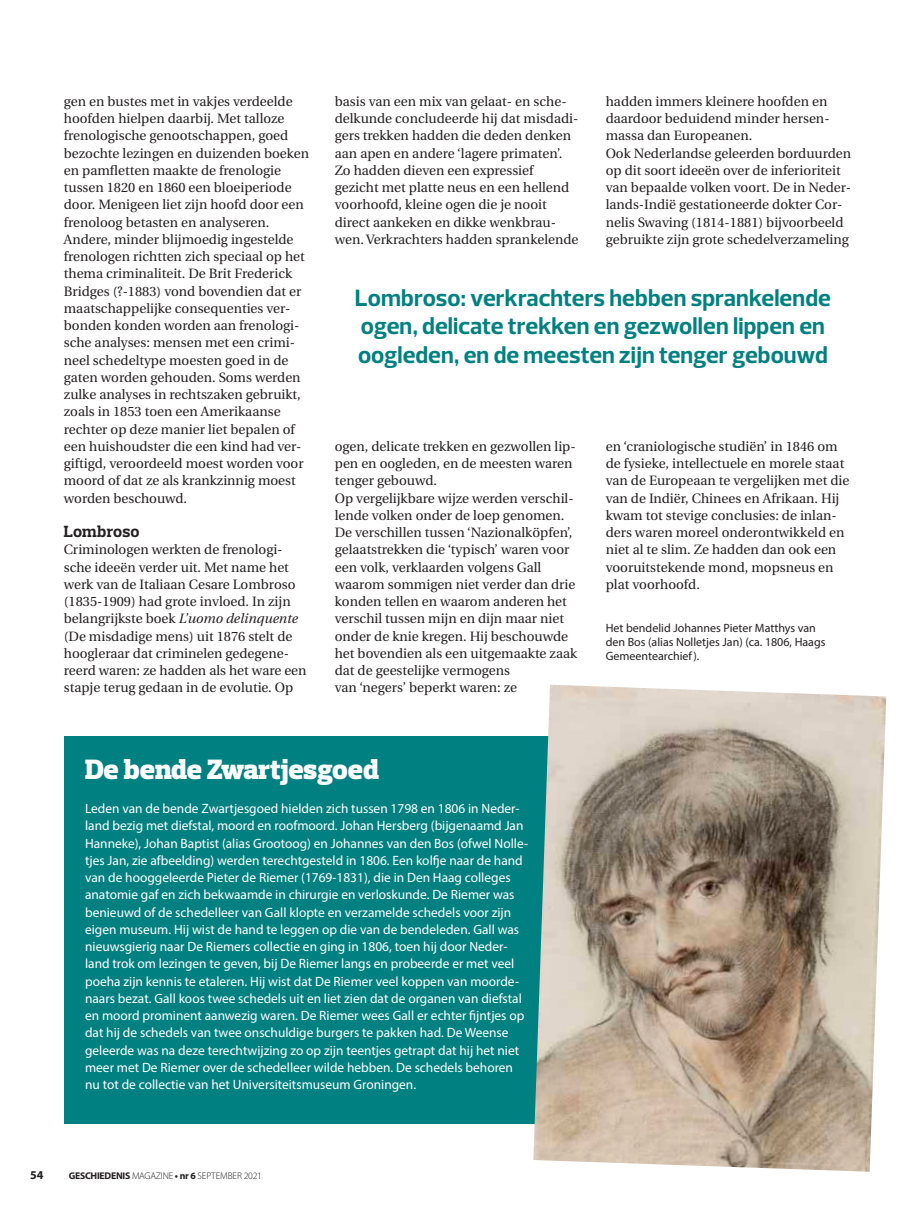
<style>
.page{position:relative;width:915px;height:1212px;background:#fff}
.page>*{position:absolute;margin:0;border:0;box-sizing:border-box;transform-origin:0 0}
.t1{font:900 28.5px "Prelo Slab";color:#fff}
.t2{font:700 24px/28.5px "Prelo";letter-spacing:.005em;color:#008080}
.t3{font:700 16.5px "Prelo Slab";letter-spacing:.005em;color:#231f20}
.t4{font:13.5px/17.2px "Utopia";color:#231f20}
.t5{font:13.5px/17.2px "Myriad Pro";color:#fff}
.t6{font:12px/14.2px "Myriad Pro";color:#231f20}
.t7{font:700 12px "Myriad Pro";color:#231f20}
.t8{font:300 9.75px "Myriad Pro";letter-spacing:-.025em;color:#231f20}
.s1{font-style:italic}
.s2{font-weight:700}
</style>
<div class="page">
<div style="left:64px;top:736px;width:516px;height:388px;background:#008080"></div>
<img style="left:533px;top:685px;width:352px;height:487px">
<p class="t4" style="left:64px;top:93px;width:247px">gen en bustes met in vakjes verdeelde hoofden hielpen daarbij. Met talloze frenologische genootschappen, goed bezochte lezingen en duizenden boeken en pamfletten maakte de frenologie tussen 1820 en 1860 een bloeiperiode door. Menigeen liet zijn hoofd door een frenoloog betasten en analyseren.<br>Andere, minder blijmoedig ingestelde frenologen richtten zich speciaal op het thema criminaliteit. De Brit Frederick Bridges (?-1883) vond bovendien dat er maatschappelijke consequenties ver&shy;bonden konden worden aan frenologi&shy;sche analyses: mensen met een crimi&shy;neel schedeltype moesten goed in de gaten worden gehouden. Soms werden zulke analyses in rechtszaken gebruikt, zoals in 1853 toen een Amerikaanse rechter op deze manier liet bepalen of een huishoudster die een kind had ver&shy;giftigd, veroordeeld moest worden voor moord of dat ze als krankzinnig moest worden beschouwd.</p>
<p class="t3" style="left:64px;top:521px;width:77px">Lombroso</p>
<p class="t4" style="left:64px;top:541px;width:244px">Criminologen werkten de frenologi&shy;sche ideeën verder uit. Met name het werk van de Italiaan Cesare Lombroso (1835-1909) had grote invloed. In zijn belangrijkste boek <span class="s1">L’uomo delinquente </span>(De misdadige mens) uit 1876 stelt de hoogleraar dat criminelen gedegene&shy;reerd waren: ze hadden als het ware een stapje terug gedaan in de evolutie. Op</p>
<p class="t4" style="left:334px;top:93px;width:245px">basis van een mix van gelaat- en sche&shy;delkunde concludeerde hij dat misdadi&shy;gers trekken hadden die deden denken aan apen en andere ‘lagere primaten’.<br>Zo hadden dieven een expressief gezicht met platte neus en een hellend voorhoofd, kleine ogen die je nooit direct aankeken en dikke wenkbrau&shy;wen. Verkrachters hadden sprankelende</p>
<p class="t4" style="left:605px;top:93px;width:247px">hadden immers kleinere hoofden en daardoor beduidend minder hersen&shy;massa dan Europeanen.<br>Ook Nederlandse geleerden borduurden op dit soort ideeën over de inferioriteit van bepaalde volken voort. De in Neder&shy;lands‑Indië gestationeerde dokter Cor&shy;nelis Swaving (1814‑1881) bijvoorbeeld gebruikte zijn grote schedelverzameling</p>
<h2 class="t2" style="left:355px;top:283px;width:477px">Lombroso: verkrachters hebben sprankelende ogen, delicate trekken en gezwollen lippen en oogleden, en de meesten zijn tenger gebouwd</h2>
<p class="t4" style="left:334px;top:438px;width:244px">ogen, delicate trekken en gezwollen lip&shy;pen en oogleden, en de meesten waren tenger gebouwd.<br>Op vergelijkbare wijze werden verschil&shy;lende volken onder de loep genomen.<br>De verschillen tussen ‘Nazionalköpfen’, gelaatstrekken die ‘typisch’ waren voor een volk, verklaarden volgens Gall waarom sommigen niet verder dan drie konden tellen en waarom anderen het verschil tussen mijn en dijn maar niet onder de knie kregen. Hij beschouwde het bovendien als een uitgemaakte zaak dat de geestelijke vermogens<br>van ‘negers’ beperkt waren: ze</p>
<p class="t4" style="left:605px;top:438px;width:245px">en ‘craniologische studiën’ in 1846 om de fysieke, intellectuele en morele staat van de Europeaan te vergelijken met die van de Indiër, Chinees en Afrikaan. Hij kwam tot stevige conclusies: de inlan&shy;ders waren moreel onderontwikkeld en niet al te slim. Ze hadden dan ook een vooruitstekende mond, mopsneus en plat voorhoofd.</p>
<p class="t6" style="left:605px;top:620px;width:221px">Het bendelid Johannes Pieter Matthys van den Bos (alias Nolletjes Jan) (ca. 1806, Haags<br>Gemeentearchief).</p>
<h1 class="t1" style="left:85px;top:751px;width:295px">De bende Zwartjesgoed</h1>
<p class="t5" style="left:85px;top:800px;width:444px">Leden van de bende Zwartjesgoed hielden zich tussen 1798 en 1806 in Neder&shy;land bezig met diefstal, moord en roofmoord. Johan Hersberg (bijgenaamd Jan Hanneke), Johan Baptist (alias Grootoog) en Johannes van den Bos (ofwel Nolle&shy;tjes Jan, zie afbeelding) werden terechtgesteld in 1806. Een kolfje naar de hand van de hooggeleerde Pieter de Riemer (1769-1831), die in Den Haag colleges anatomie gaf en zich bekwaamde in chirurgie en verloskunde. De Riemer was benieuwd of de schedelleer van Gall klopte en verzamelde schedels voor zijn eigen museum. Hij wist de hand te leggen op die van de bendeleden. Gall was nieuwsgierig naar De Riemers collectie en ging in 1806, toen hij door Neder&shy;land trok om lezingen te geven, bij De Riemer langs en probeerde er met veel poeha zijn kennis te etaleren. Hij wist dat De Riemer veel koppen van moorde&shy;naars bezat. Gall koos twee schedels uit en liet zien dat de organen van diefstal en moord prominent aanwezig waren. De Riemer wees Gall er echter fijntjes op dat hij de schedels van twee onschuldige burgers te pakken had. De Weense geleerde was na deze terechtwijzing zo op zijn teentjes getrapt dat hij het niet meer met De Riemer over de schedelleer wilde hebben. De schedels behoren nu tot de collectie van het Universiteitsmuseum Groningen.</p>
<p class="t7" style="left:30px;top:1167px;width:15px">54</p>
<p class="t8" style="left:69px;top:1170px;width:195px"><span class="s2">GESCHIEDENIS</span> MAGAZINE <span class="s2">• nr 6</span> SEPTEMBER 2021</p>
</div>
